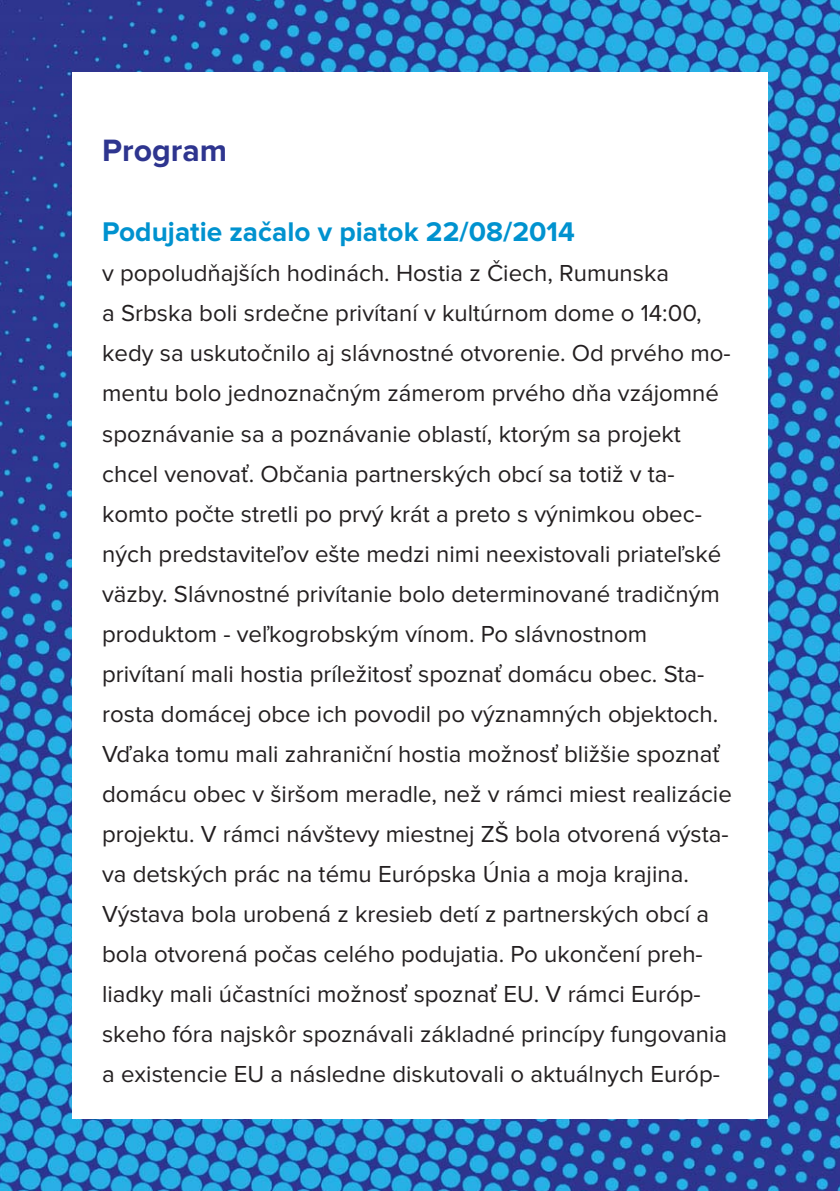
<style>
.page{position:relative;width:840px;height:1191px;background:#fff}
.page>*{position:absolute;margin:0;border:0;box-sizing:border-box;transform-origin:0 0}
.t1{font:700 32px "Proxima Nova";color:#2e358f}
.t2{font:700 28px "Proxima Nova";color:#0092cf}
.t3{font:24px/40px "Proxima Nova";color:#231f20}
</style>
<div class="page">
<img style="left:0;top:0;width:839px;height:1191px">
<div style="left:72px;top:72px;width:695px;height:1047px;background:#fff"></div>
<h1 class="t1" style="left:102px;top:141px;width:126px">Program</h1>
<p class="t2" style="left:102px;top:223px;width:474px">Podujatie začalo v piatok 22/08/2014</p>
<p class="t3" style="left:102px;top:256px;width:631px">v popoludňajších hodinách. Hostia z Čiech, Rumunska<br>a Srbska boli srdečne privítaní v kultúrnom dome o 14:00, kedy sa uskutočnilo aj slávnostné otvorenie. Od prvého mo&shy;mentu bolo jednoznačným zámerom prvého dňa vzájomné spoznávanie sa a poznávanie oblastí, ktorým sa projekt chcel venovať. Občania partnerských obcí sa totiž v ta&shy;komto počte stretli po prvý krát a preto s výnimkou obec&shy;ných predstaviteľov ešte medzi nimi neexistovali priateľské väzby. Slávnostné privítanie bolo determinované tradičným produktom - veľkogrobským vínom. Po slávnostnom privítaní mali hostia príležitosť spoznať domácu obec. Sta&shy;rosta domácej obce ich povodil po významných objektoch.<br>Vďaka tomu mali zahraniční hostia možnosť bližšie spoznať domácu obec v širšom meradle, než v rámci miest realizácie projektu. V rámci návštevy miestnej ZŠ bola otvorená výsta&shy;va detských prác na tému Európska Únia a moja krajina.<br>Výstava bola urobená z kresieb detí z partnerských obcí a bola otvorená počas celého podujatia. Po ukončení preh&shy;liadky mali účastníci možnosť spoznať EU. V rámci Európ&shy;skeho fóra najskôr spoznávali základné princípy fungovania a existencie EU a následne diskutovali o aktuálnych Európ-</p>
</div>
